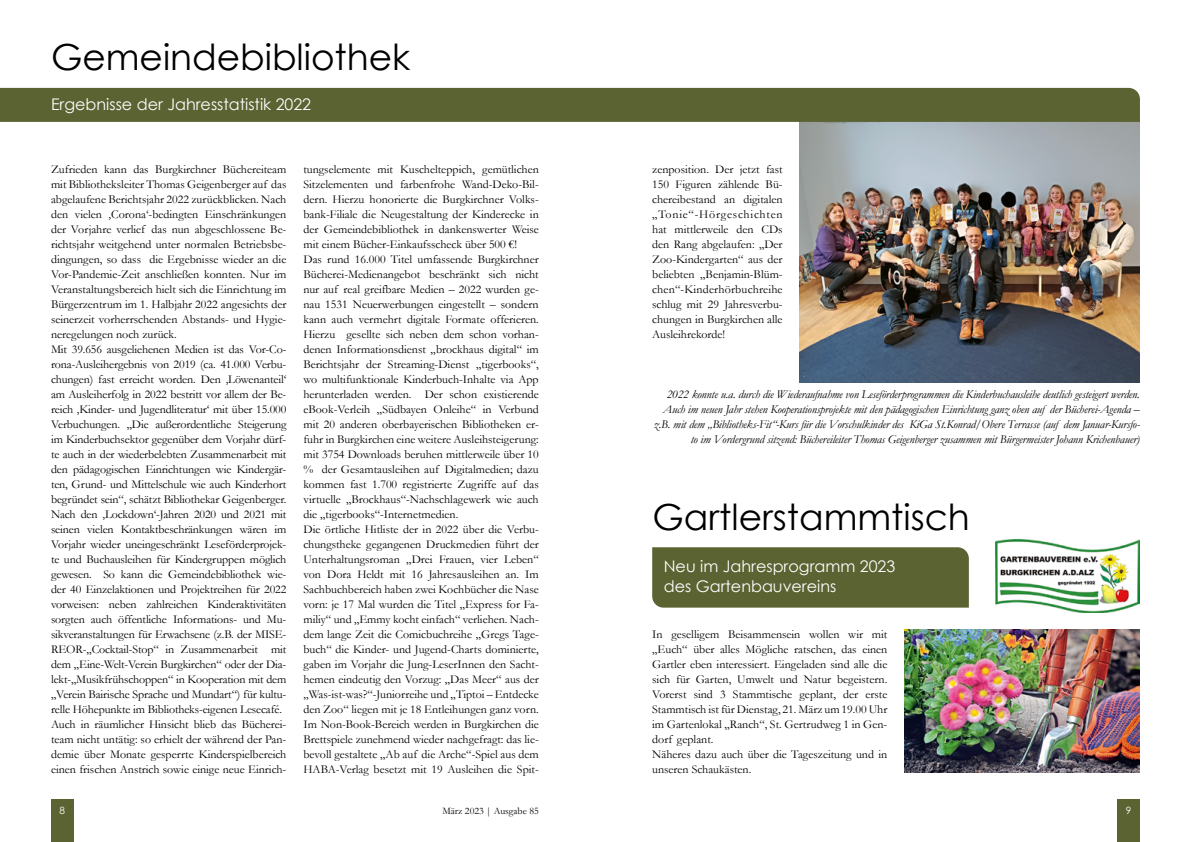
<style>
.page{position:relative;width:1191px;height:842px;background:#fff}
.page>*{position:absolute;margin:0;border:0;box-sizing:border-box;transform-origin:0 0}
.t1{font:36px "Century Gothic";color:#000}
.t2{font:16px/20px "Century Gothic";color:#fff}
.t3{font:12px/15px "Garamond";color:#000}
.t4{font:italic 12px/15px "Garamond";letter-spacing:-.01em;color:#000;text-align:right}
.t5{font:10px "Garamond";color:#000}
.t6{font:10px "Century Gothic";color:#fff}
</style>
<div class="page">
<div style="left:51px;top:799px;width:23px;height:43px;background:#5a6331"></div>
<div style="left:1117px;top:799px;width:23px;height:43px;background:#5a6331"></div>
<img style="left:799px;top:122px;width:341px;height:261px">
<div style="left:0;top:88px;width:1140px;height:34px;background:#5a6331"></div>
<div style="left:652px;top:547px;width:317px;height:61px;background:#5a6331"></div>
<img style="left:995px;top:540px;width:145px;height:73px">
<img style="left:904px;top:630px;width:236px;height:143px">
<h1 class="t1" style="left:51px;top:31px;width:361px">Gemeindebibliothek</h1>
<h2 class="t2" style="left:51px;top:94px;width:262px">Ergebnisse der Jahresstatistik 2022</h2>
<p class="t3" style="left:51px;top:161px;width:237px">Zufrieden kann das Burgkirchner Büchereiteam mit Bibliotheksleiter Thomas Geigenberger auf das abgelaufene Berichtsjahr 2022 zurückblicken. Nach den vielen ‚Corona‘-bedingten Einschränkungen der Vorjahre verlief das nun abgeschlossene Be&shy;richtsjahr weitgehend unter normalen Betriebsbe&shy;dingungen, so dass die Ergebnisse wieder an die Vor-Pandemie-Zeit anschließen konnten. Nur im Veranstaltungsbereich hielt sich die Einrichtung im Bürgerzentrum im 1. Halbjahr 2022 angesichts der seinerzeit vorherrschenden Abstands- und Hygie&shy;neregelungen noch zurück.<br>Mit 39.656 ausgeliehenen Medien ist das Vor-Co&shy;rona-Ausleihergebnis von 2019 (ca. 41.000 Verbu&shy;chungen) fast erreicht worden. Den ‚Löwenanteil‘ am Ausleiherfolg in 2022 bestritt vor allem der Be&shy;reich ‚Kinder- und Jugendliteratur‘ mit über 15.000<br>Verbuchungen. „Die außerordentliche Steigerung im Kinderbuchsektor gegenüber dem Vorjahr dürf&shy;te auch in der wiederbelebten Zusammenarbeit mit den pädagogischen Einrichtungen wie Kindergär&shy;ten, Grund- und Mittelschule wie auch Kinderhort begründet sein“, schätzt Bibliothekar Geigenberger.<br>Nach den ‚Lockdown‘-Jahren 2020 und 2021 mit seinen vielen Kontaktbeschränkungen wären im Vorjahr wieder uneingeschränkt Leseförderprojek&shy;te und Buchausleihen für Kindergruppen möglich gewesen. So kann die Gemeindebibliothek wie&shy;der 40 Einzelaktionen und Projektreihen für 2022 vorweisen: neben zahlreichen Kinderaktivitäten sorgten auch öffentliche Informations- und Mu&shy;sikveranstaltungen für Erwachsene (z.B. der MISE-REOR-„Cocktail-Stop“ in Zusammenarbeit mit dem „Eine-Welt-Verein Burgkirchen“ oder der Dia&shy;lekt-„Musikfrühschoppen“ in Kooperation mit dem „Verein Bairische Sprache und Mundart“) für kultu&shy;relle Höhepunkte im Bibliotheks-eigenen Lesecafé.<br>Auch in räumlicher Hinsicht blieb das Bücherei&shy;team nicht untätig: so erhielt der während der Pan&shy;demie über Monate gesperrte Kinderspielbereich einen frischen Anstrich sowie einige neue Einrich-</p>
<p class="t3" style="left:303px;top:161px;width:237px">tungselemente mit Kuschelteppich, gemütlichen Sitzelementen und farbenfrohe Wand-Deko-Bil&shy;dern. Hierzu honorierte die Burgkirchner Volks&shy;bank-Filiale die Neugestaltung der Kinderecke in der Gemeindebibliothek in dankenswerter Weise mit einem Bücher-Einkaufsscheck über 500 €!<br>Das rund 16.000 Titel umfassende Burgkirchner Bücherei-Medienangebot beschränkt sich nicht nur auf real greifbare Medien – 2022 wurden ge&shy;nau 1531 Neuerwerbungen eingestellt – sondern kann auch vermehrt digitale Formate offerieren.<br>Hierzu gesellte sich neben dem schon vorhan&shy;denen Informationsdienst „brockhaus digital“ im Berichtsjahr der Streaming-Dienst „tigerbooks“, wo multifunktionale Kinderbuch-Inhalte via App herunterladen werden. Der schon existierende eBook-Verleih „Südbayen Onleihe“ in Verbund mit 20 anderen oberbayerischen Bibliotheken er&shy;fuhr in Burgkirchen eine weitere Ausleihsteigerung: mit 3754 Downloads beruhen mittlerweile über 10 % der Gesamtausleihen auf Digitalmedien; dazu kommen fast 1.700 registrierte Zugriffe auf das virtuelle „Brockhaus“-Nachschlagewerk wie auch die „tigerbooks“-Internetmedien.<br>Die örtliche Hitliste der in 2022 über die Verbu&shy;chungstheke gegangenen Druckmedien führt der Unterhaltungsroman „Drei Frauen, vier Leben“ von Dora Heldt mit 16 Jahresausleihen an. Im Sachbuchbereich haben zwei Kochbücher die Nase vorn: je 17 Mal wurden die Titel „Express for Fa&shy;miliy“ und „Emmy kocht einfach“ verliehen. Nach&shy;dem lange Zeit die Comicbuchreihe „Gregs Tage&shy;buch“ die Kinder- und Jugend-Charts dominierte, gaben im Vorjahr die Jung-LeserInnen den Sacht&shy;hemen eindeutig den Vorzug: „Das Meer“ aus der „Was-ist-was?“-Juniorreihe und „Tiptoi – Entdecke den Zoo“ liegen mit je 18 Entleihungen ganz vorn.<br>Im Non-Book-Bereich werden in Burgkirchen die Brettspiele zunehmend wieder nachgefragt: das lie&shy;bevoll gestaltete „Ab auf die Arche“-Spiel aus dem HABA-Verlag besetzt mit 19 Ausleihen die Spit-</p>
<p class="t3" style="left:652px;top:161px;width:132px;text-align:justify">zenposition. Der jetzt fast 150 Figuren zählende Bü&shy;chereibestand an digitalen „Tonie“-Hörgeschichten hat mittlerweile den CDs den Rang abgelaufen: „Der Zoo-Kindergarten“ aus der beliebten „Benjamin-Blüm&shy;chen“-Kinderhörbuchreihe schlug mit 29 Jahresverbu&shy;chungen in Burgkirchen alle Ausleihrekorde!</p>
<p class="t4" style="left:654px;top:386px;width:487px">2022 konnte u.a. durch die Wiederaufnahme von Leseförderprogrammen die Kinderbuchausleihe deutlich gesteigert werden.<br>Auch im neuen Jahr stehen Kooperationsprojekte mit den pädagogischen Einrichtung ganz oben auf der Bücherei-Agenda – z.B. mit dem „Bibliotheks-Fit“-Kurs für die Vorschulkinder des KiGa St.Konrad/Obere Terrasse (auf dem Januar-Kursfo&shy;to im Vordergrund sitzend: Büchereileiter Thomas Geigenberger zusammen mit Bürgermeister Johann Krichenbauer)</p>
<h1 class="t1" style="left:652px;top:491px;width:319px">Gartlerstammtisch</h1>
<h2 class="t2" style="left:664px;top:556px;width:233px">Neu im Jahresprogramm 2023 des Gartenbauvereins</h2>
<p class="t3" style="left:652px;top:626px;width:237px">In geselligem Beisammensein wollen wir mit „Euch“ über alles Mögliche ratschen, das einen Gartler eben interessiert. Eingeladen sind alle die sich für Garten, Umwelt und Natur begeistern.<br>Vorerst sind 3 Stammtische geplant, der erste Stammtisch ist für Dienstag, 21. März um 19.00 Uhr im Gartenlokal „Ranch“, St. Gertrudweg 1 in Gen&shy;dorf geplant.<br>Näheres dazu auch über die Tageszeitung und in unseren Schaukästen.</p>
<p class="t6" style="left:60px;top:803px;width:7px">8</p>
<p class="t5" style="left:442px;top:804px;width:98px">März 2023 | Ausgabe 85</p>
<p class="t6" style="left:1125px;top:803px;width:7px">9</p>
</div>
